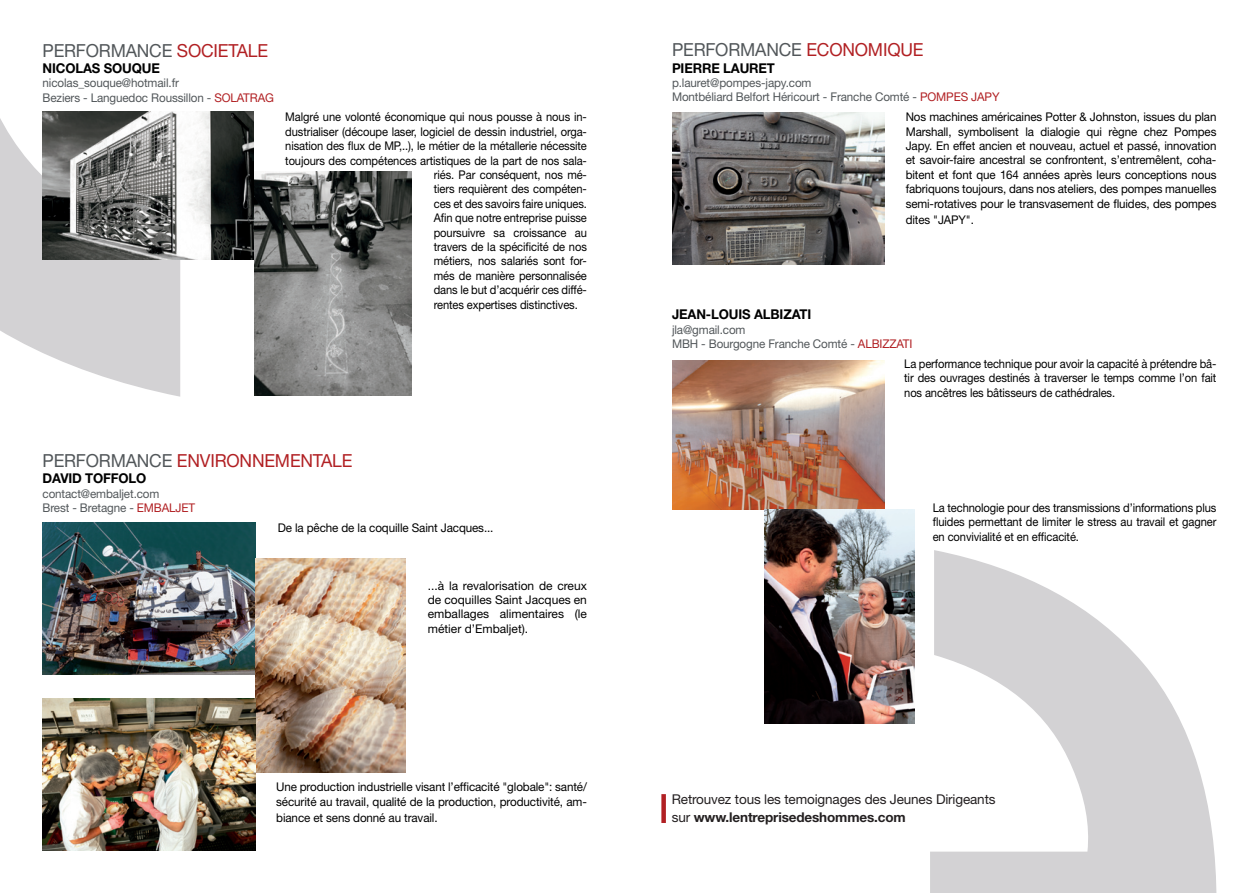
<style>
.page{position:relative;width:1259px;height:893px;background:#fff}
.page>*{position:absolute;margin:0;border:0;box-sizing:border-box;transform-origin:0 0}
.t1{font:18px "Helvetica Neue";color:#b12023}
.t2{font:18px "Helvetica Neue";color:#52575a}
.t3{font:700 13.5px "Helvetica Neue";letter-spacing:-.01em;color:#000}
.t4{font:13.5px "Helvetica Neue";letter-spacing:-.01em;color:#231f20}
.t5{font:700 13.5px "Helvetica Neue";letter-spacing:-.01em;color:#231f20}
.t6{font:12px/14.4px "Helvetica Neue";letter-spacing:-.01em;color:#000;text-align:justify;scale:.93 1}
.t7{font:12px/14.4px "Helvetica Neue";letter-spacing:-.01em;color:#000;text-align:justify;scale:.96 1}
.t8{font:12px/14.4px "Helvetica Neue";letter-spacing:-.01em;color:#000;text-align:justify}
.t9{font:12px "Helvetica Neue";letter-spacing:-.01em;color:#52575a}
.s1{color:#b12023}
.s2{font-weight:400}
</style>
<div class="page">
<svg style="left:930px;top:550px;width:286px;height:343px;fill:#d3d2d4"></svg>
<svg style="left:0;top:111px;width:181px;height:286px;fill:#d3d2d4"></svg>
<img style="left:43px;top:523px;width:212px;height:151px">
<img style="left:255px;top:558px;width:150px;height:214px">
<img style="left:43px;top:698px;width:212px;height:152px">
<img style="left:672px;top:360px;width:212px;height:149px">
<img style="left:764px;top:509px;width:150px;height:215px">
<img style="left:672px;top:113px;width:212px;height:152px">
<img style="left:43px;top:112px;width:211px;height:148px">
<img style="left:254px;top:172px;width:157px;height:224px">
<div style="left:661px;top:794px;width:5px;height:29px;background:#b12023"></div>
<p class="t2" style="left:43px;top:40px;width:24px">Performance</p>
<p class="t1" style="left:177px;top:40px;width:11px">societale</p>
<p class="t3" style="left:43px;top:60px;width:42px">NICOLAS</p>
<p class="t3" style="left:104px;top:60px;width:56px">SOUQUE</p>
<p class="t9" style="left:43px;top:76px;width:138px">nicolas_souque@hotmail.fr</p>
<p class="t9" style="left:43px;top:90px;width:233px">Beziers - Languedoc Roussillon - <span class="s1">SOLATRAG</span></p>
<p class="t6" style="left:285px;top:110px;width:326px">Malgré une volonté économique qui nous pousse à nous in-</p>
<p class="t6" style="left:285px;top:124px;width:326px">dustrialiser (découpe laser, logiciel de dessin industriel, orga-</p>
<p class="t6" style="left:285px;top:139px;width:326px">nisation des flux de MP,..), le métier de la métallerie nécessite</p>
<p class="t6" style="left:285px;top:153px;width:326px">toujours des compétences artistiques de la part de nos sala-</p>
<p class="t6" style="left:434px;top:167px;width:166px">riés. Par conséquent, nos mé-</p>
<p class="t6" style="left:434px;top:182px;width:166px">tiers requièrent des compéten-</p>
<p class="t6" style="left:434px;top:196px;width:166px">ces et des savoirs faire uniques.</p>
<p class="t6" style="left:434px;top:211px;width:166px">Afin que notre entreprise puisse</p>
<p class="t6" style="left:434px;top:225px;width:166px">poursuivre sa croissance au</p>
<p class="t6" style="left:434px;top:239px;width:166px">travers de la spécificité de nos</p>
<p class="t6" style="left:434px;top:254px;width:166px">métiers, nos salariés sont for-</p>
<p class="t6" style="left:434px;top:268px;width:166px">més de manière personnalisée</p>
<p class="t6" style="left:434px;top:283px;width:166px">dans le but d’acquérir ces diffé-</p>
<p class="t6" style="left:434px;top:297px;width:156px">rentes expertises distinctives.</p>
<p class="t2" style="left:43px;top:450px;width:24px">Performance</p>
<p class="t1" style="left:177px;top:450px;width:12px">environnementale</p>
<p class="t3" style="left:43px;top:470px;width:104px">DAVID TO FFOLO</p>
<p class="t9" style="left:43px;top:486px;width:118px">contact@embaljet.com</p>
<p class="t9" style="left:43px;top:501px;width:154px">Brest - Bretagne - <span class="s1">EMBALJET</span></p>
<p class="t8" style="left:278px;top:520px;width:217px">De la pêche de la coquille Saint Jacques...</p>
<p class="t8" style="left:428px;top:578px;width:161px">...à la revalorisation de creux de coquilles Saint Jacques en emballages alimentaires (le métier d’Embaljet).</p>
<p class="t8" style="left:276px;top:779px;width:312px">Une production industrielle visant l’efficacité "globale": santé/ sécurité au travail, qualité de la production, productivité, am-</p>
<p class="t8" style="left:276px;top:810px;width:163px">biance et sens donné au travail.</p>
<p class="t2" style="left:672px;top:39px;width:24px">Performance</p>
<p class="t1" style="left:806px;top:39px;width:13px">economi</p>
<p class="t1" style="left:887px;top:39px;width:25px">que</p>
<p class="t3" style="left:672px;top:59px;width:18px">PIERRE</p>
<p class="t3" style="left:723px;top:59px;width:53px">LAURET</p>
<p class="t9" style="left:672px;top:75px;width:141px">p.lauret@pompes-japy.com</p>
<p class="t9" style="left:672px;top:90px;width:329px">Montbéliard Belfort Héricourt - Franche Comté - <span class="s1">POMPES JAPY</span></p>
<p class="t7" style="left:905px;top:109px;width:325px">Nos machines américaines Potter &amp; Johnston, issues du plan Marshall, symbolisent la dialogie qui règne chez Pompes Japy. En effet ancien et nouveau, actuel et passé, innovation et savoir-faire ancestral se confrontent, s’entremêlent, coha&shy;bitent et font que 164 années après leurs conceptions nous fabriquons toujours, dans nos ateliers, des pompes manuelles semi-rotatives pour le transvasement de fluides, des pompes</p>
<p class="t7" style="left:905px;top:212px;width:73px">dites "JAPY".</p>
<p class="t3" style="left:672px;top:306px;width:17px">JEAN</p>
<p class="t3" style="left:706px;top:306px;width:107px">-LOUIS ALBIZATI</p>
<p class="t9" style="left:672px;top:322px;width:75px">jla@gmail.com</p>
<p class="t9" style="left:672px;top:336px;width:242px">MBH - Bourgogne Franche Comté - <span class="s1">ALBIZZATI</span></p>
<p class="t6" style="left:904px;top:356px;width:337px">La performance technique pour avoir la capacité à prétendre bâ&shy;tir des ouvrages destinés à traverser le temps comme l’on fait nos ancêtres les bâtisseurs de cathédrales.</p>
<p class="t6" style="left:932px;top:500px;width:306px">La technologie pour des transmissions d’informations plus fluides permettant de limiter le stress au travail et gagner en convivialité et en efficacité.</p>
<p class="t4" style="left:672px;top:791px;width:325px">Retrouvez tous les temoignages des Jeunes Dirigeants</p>
<p class="t5" style="left:672px;top:808px;width:235px"><span class="s2">sur</span> WWW.LENTREPRISEDESHOMMES.COM</p>
</div>
